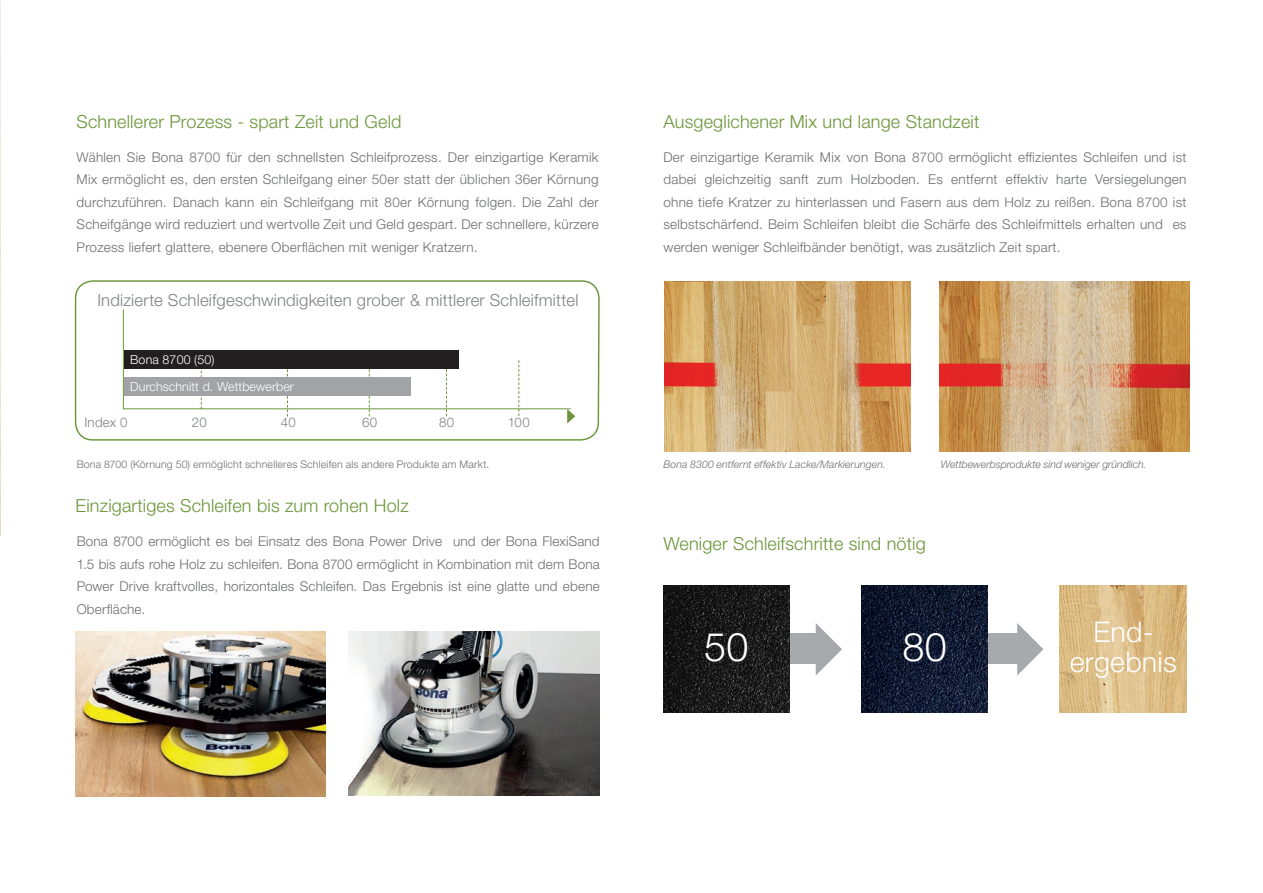
<style>
.page{position:relative;width:1263px;height:893px;background:#fff}
.page>*{position:absolute;margin:0;border:0;box-sizing:border-box;transform-origin:0 0}
.t1{font:300 39.6px "Helvetica Neue LT Std";color:#fff}
.t2{font:300 28.5px/30px "Helvetica Neue LT Std";letter-spacing:.01em;color:#fff;text-align:center}
.t3{font:300 18px "Helvetica Neue LT Std";letter-spacing:.01em;color:#6c953a}
.t4{font:300 16.65px "Helvetica Neue LT Std";letter-spacing:.01em;color:#808285}
.t5{font:300 13.5px/22.5px "Helvetica Neue LT Std";letter-spacing:.02em;color:#6c6d70;text-align:justify}
.t6{font:300 13.2px "Helvetica Neue LT Std";letter-spacing:.02em;color:#808285}
.t7{font:300 12.45px/27.5px "Helvetica Neue LT Std";letter-spacing:.01em;color:#fff}
.t8{font:italic 300 10.5px "Helvetica Neue LT Std";letter-spacing:.005em;color:#6c6d70}
.t9{font:300 10.5px "Helvetica Neue LT Std";letter-spacing:.02em;color:#6c6d70}
</style>
<div class="page">
<svg style="left:1017px;top:623px;width:26px;height:53px"></svg>
<div style="left:966px;top:633px;width:54px;height:30px;background:#a8a9ad"></div>
<svg style="left:816px;top:623px;width:26px;height:52px"></svg>
<div style="left:764px;top:633px;width:55px;height:30px;background:#a8a9ad"></div>
<img style="left:0;top:0;width:1px;height:535px">
<img style="left:348px;top:632px;width:252px;height:163px">
<img style="left:76px;top:632px;width:249px;height:164px">
<svg style="left:74px;top:280px;width:526px;height:161px"></svg>
<svg style="left:201px;top:368px;width:1px;height:40px"></svg>
<svg style="left:287px;top:368px;width:1px;height:49px"></svg>
<svg style="left:369px;top:368px;width:1px;height:48px"></svg>
<svg style="left:446px;top:368px;width:1px;height:48px"></svg>
<svg style="left:518px;top:360px;width:1px;height:56px"></svg>
<hr style="left:123px;top:309px;width:1px;height:100px;background:#6c953a">
<hr style="left:123px;top:408px;width:448px;height:1px;background:#6c953a">
<svg style="left:567px;top:409px;width:8px;height:14px"></svg>
<div style="left:124px;top:377px;width:286px;height:18px;background:#a1a3a6"></div>
<div style="left:124px;top:350px;width:334px;height:18px;background:#231f20"></div>
<img style="left:1060px;top:586px;width:126px;height:126px">
<img style="left:663px;top:586px;width:126px;height:126px">
<img style="left:861px;top:586px;width:126px;height:127px">
<img style="left:664px;top:282px;width:525px;height:170px">
<div style="left:911px;top:277px;width:27px;height:181px;background:#fff"></div>
<h3 class="t3" style="left:77px;top:110px;width:326px">Schnellerer Prozess - spart Zeit und Geld</h3>
<p class="t5" style="left:77px;top:145px;width:524px">Wählen Sie Bona 8700 für den schnellsten Schleifprozess. Der einzigartige Keramik Mix ermöglicht es, den ersten Schleifgang einer 50er statt der üblichen 36er Körnung durchzuführen. Danach kann ein Schleifgang mit 80er Körnung folgen. Die Zahl der Scheifgänge wird reduziert und wertvolle Zeit und Geld gespart. Der schnellere, kürzere Prozess liefert glattere, ebenere Oberflächen mit weniger Kratzern.</p>
<p class="t4" style="left:97px;top:290px;width:482px">Indizierte Schleifgeschwindigkeiten grober &amp; mittlerer Schleifmittel</p>
<p class="t7" style="left:130px;top:345px;width:165px">Bona 8700 (50)<br>Durchschnitt d. Wettbewerber</p>
<p class="t6" style="left:84px;top:414px;width:45px">Index 0</p>
<p class="t6" style="left:192px;top:414px;width:16px">20</p>
<p class="t6" style="left:281px;top:414px;width:16px">40</p>
<p class="t6" style="left:362px;top:414px;width:17px">60</p>
<p class="t6" style="left:439px;top:414px;width:17px">80</p>
<p class="t6" style="left:508px;top:414px;width:24px">100</p>
<p class="t9" style="left:77px;top:457px;width:414px">Bona 8700 (Körnung 50) ermöglicht schnelleres Schleifen als andere Produkte am Markt.</p>
<h3 class="t3" style="left:76px;top:495px;width:335px">Einzigartiges Schleifen bis zum rohen Holz</h3>
<p class="t5" style="left:77px;top:530px;width:525px">Bona 8700 ermöglicht es bei Einsatz des Bona Power Drive und der Bona FlexiSand 1.5 bis aufs rohe Holz zu schleifen. Bona 8700 ermöglicht in Kombination mit dem Bona Power Drive kraftvolles, horizontales Schleifen. Das Ergebnis ist eine glatte und ebene Oberfläche.</p>
<h3 class="t3" style="left:663px;top:110px;width:318px">Ausgeglichener Mix und lange Standzeit</h3>
<p class="t5" style="left:663px;top:145px;width:525px">Der einzigartige Keramik Mix von Bona 8700 ermöglicht effizientes Schleifen und ist dabei gleichzeitig sanft zum Holzboden. Es entfernt effektiv harte Versiegelungen ohne tiefe Kratzer zu hinterlassen und Fasern aus dem Holz zu reißen. Bona 8700 ist selbstschärfend. Beim Schleifen bleibt die Schärfe des Schleifmittels erhalten und es werden weniger Schleifbänder benötigt, was zusätzlich Zeit spart.</p>
<p class="t8" style="left:663px;top:458px;width:224px">Bona 8300 entfernt effektiv Lacke/Markierungen.</p>
<p class="t8" style="left:941px;top:458px;width:207px">Wettbewerbsprodukte sind weniger gründlich.</p>
<h3 class="t3" style="left:663px;top:532px;width:264px">Weniger Schleifschritte sind nötig</h3>
<h1 class="t1" style="left:704px;top:622px;width:46px">50</h1>
<h1 class="t1" style="left:902px;top:622px;width:46px">80</h1>
<h2 class="t2" style="left:1070px;top:616px;width:109px">End&shy;ergebnis</h2>
</div>
